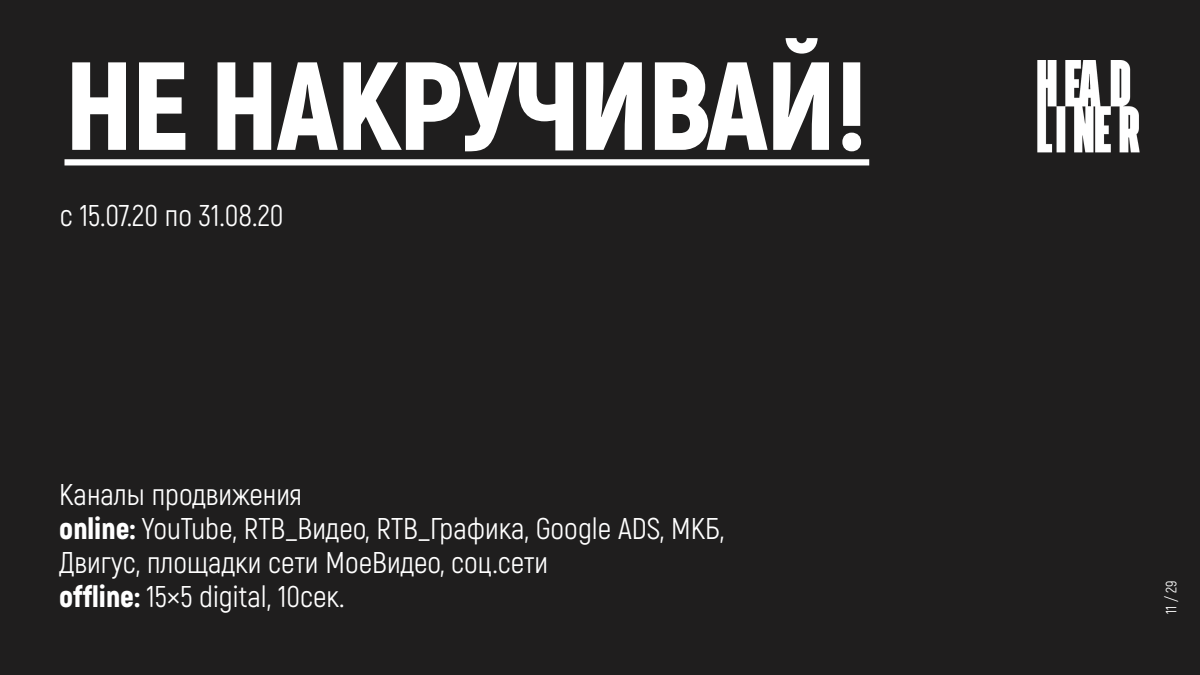
<style>
.page{position:relative;width:1200px;height:675px;background:#1f1e1e}
.page>*{position:absolute;margin:0;border:0;box-sizing:border-box;transform-origin:0 0}
.t1{font:900 125px "Akrobat";letter-spacing:-.02em;color:#fff}
.t2{font:30px/34px "Akrobat";color:#fff}
.t3{font:15px "Akrobat";color:#fff}
.s1{font-weight:900}
</style>
<div class="page">
<div style="left:64px;top:159px;width:805px;height:6px;background:#fff"></div>
<img style="left:1038px;top:61px;width:102px;height:91px">
<h1 class="t1" style="left:64px;top:25px;width:806px">НЕ НАКРУЧИВАЙ!</h1>
<p class="t2" style="left:60px;top:199px;width:225px">с 15.07.20 по 31.08.20</p>
<p class="t2" style="left:59px;top:478px;width:666px">Каналы продвижения<br><span class="s1">online:</span> YouTube, RTB_Видео, RTB_Графика, Google ADS, МКБ, Двигус, площадки сети МоеВидео, соц.сети<br><span class="s1">offline:</span> 15×5 digital, 10сек.</p>
<p class="t3" style="left:1162px;top:614px;width:35px;rotate:-90deg">11 / 29</p>
</div>
